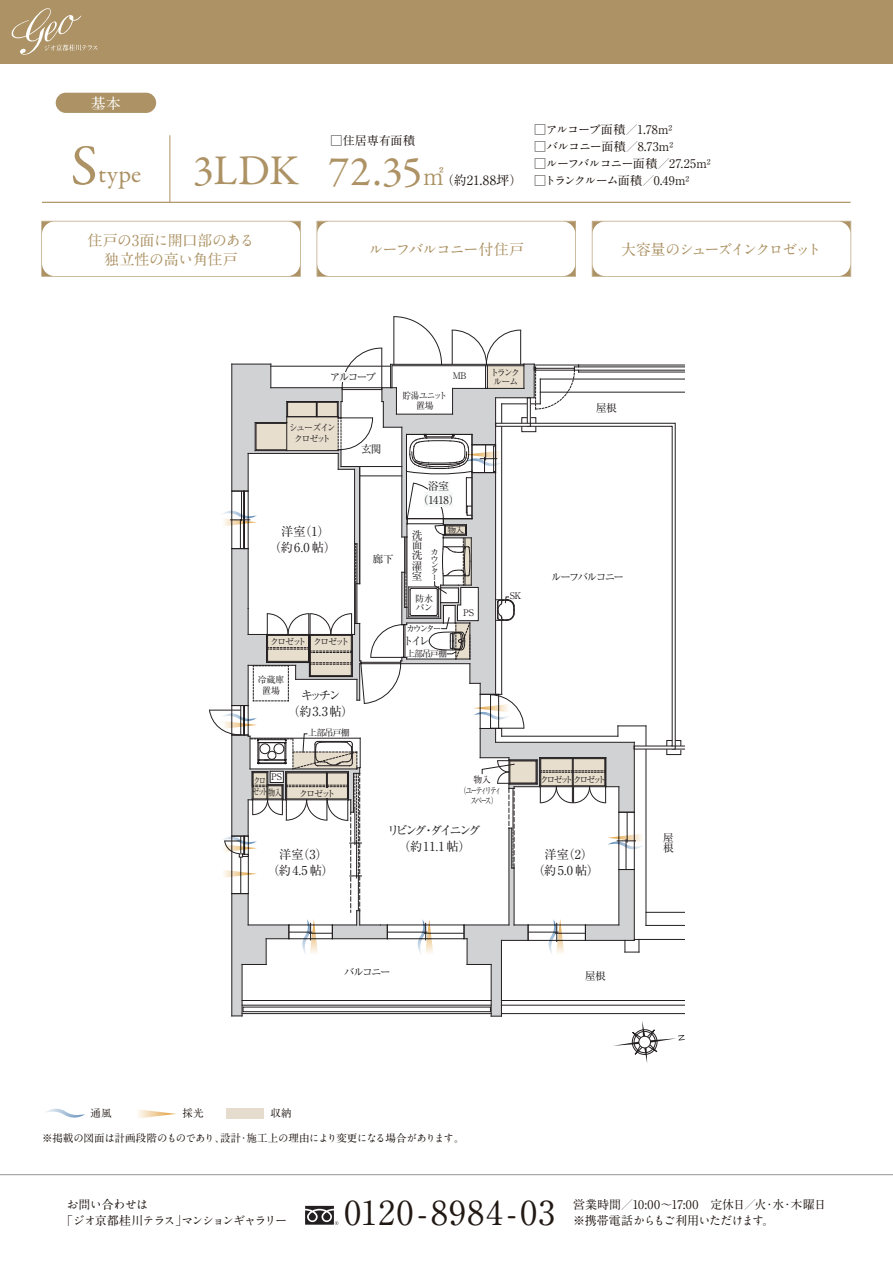
<style>
.page{position:relative;width:893px;height:1263px;background:#fff}
.page>*{position:absolute;margin:0;border:0;box-sizing:border-box;transform-origin:0 0}
.t1{font:57.6px "Garamond Premr Pro";color:#ac9264}
.t2{font:700 33px "A1 Mincho Std";letter-spacing:.05em;color:#211814}
.t3{font:25.65px "Garamond Premr Pro";color:#ac9264}
.t4{font:700 15px/19.5px "A1 Mincho Std";letter-spacing:-.02em;color:#ac9264;text-align:center}
.t5{font:700 15px "A1 Mincho Std";letter-spacing:-.13em;color:#ac9264}
.t6{font:700 15px "A1 Mincho Std";letter-spacing:-.075em;color:#ac9264}
.t7{font:700 15px "A1 Mincho Std";color:#fff}
.t8{font:700 12.75px "A1 Mincho Std";letter-spacing:.03em;color:#211814}
.t9{font:12.3px/15.8px "Ryumin Pro";letter-spacing:-.1em;color:#231f20;text-align:center}
.t10{font:12.3px/15.8px "Ryumin Pro";letter-spacing:-.22em;color:#231f20;text-align:center}
.t11{font:700 12px "A1 Mincho Std";letter-spacing:-.055em;color:#211814}
.t12{font:700 12px/16.5px "A1 Mincho Std";letter-spacing:-.085em;color:#211814}
.t13{font:700 12px "A1 Mincho Std";letter-spacing:-.01em;color:#211814}
.t14{font:700 12px "A1 Mincho Std";color:#211814}
.t15{font:10.8px/10.4px "Ryumin Pro";letter-spacing:-.155em;color:#231f20;text-align:justify}
.t16{font:700 10.5px "A1 Mincho Std";letter-spacing:-.03em;color:#211814}
.t17{font:9.15px/9px "Ryumin Pro";letter-spacing:-.18em;color:#231f20;text-align:center}
.t18{font:9.15px "Ryumin Pro";letter-spacing:-.27em;color:#231f20}
.t19{font:9.15px "Ryumin Pro";letter-spacing:-.215em;color:#231f20}
.t20{font:9.15px/10.6px "Ryumin Pro";letter-spacing:-.065em;color:#231f20;text-align:center;scale:.94 1}
.t21{font:9.15px "Ryumin Pro";letter-spacing:-.275em;color:#231f20;scale:.74 1}
.t22{font:9.15px "Ryumin Pro";letter-spacing:-.18em;color:#231f20;scale:.81 1}
.t23{font:9.15px "Ryumin Pro";letter-spacing:-.18em;color:#231f20;scale:.74 1}
.t24{font:9.15px "Ryumin Pro";letter-spacing:-.18em;color:#231f20;scale:.94 1}
.t25{font:7.95px/6.3px "Ryumin Pro";color:#231f20;text-align:justify;scale:1.15 1}
.t26{font:6.9px "Ryumin Pro";color:#231f20;scale:1.32 1}
.s1{font-size:42.6px}
.s2{font-family:"Garamond Premr Pro";font-weight:400;font-size:42.6px;color:#ac9264}
.s3{font-size:23.4px;color:#ac9264}
</style>
<div class="page">
<hr style="left:0;top:1174px;width:893px;height:1px;background:#939598">
<div style="left:0;top:0;width:892px;height:63px;background:#ac9264"></div>
<svg style="left:11px;top:8px;width:86px;height:47px"></svg>
<svg style="left:305px;top:1206px;width:33px;height:19px"></svg>
<svg style="left:138px;top:1110px;width:38px;height:8px"></svg>
<svg style="left:46px;top:1109px;width:39px;height:9px"></svg>
<div style="left:227px;top:1108px;width:37px;height:10px;background:#e6dccd"></div>
<hr style="left:170px;top:135px;width:1px;height:68px;background:#ac9264">
<hr style="left:42px;top:202px;width:808px;height:1px;background:#ac9264">
<svg style="left:41px;top:221px;width:260px;height:56px"></svg>
<svg style="left:317px;top:221px;width:259px;height:56px"></svg>
<svg style="left:592px;top:221px;width:259px;height:56px"></svg>
<svg style="left:209px;top:316px;width:476px;height:747px"></svg>
<div style="left:424px;top:492px;width:29px;height:14px;background:#f6f7f7"></div>
<div style="left:428px;top:481px;width:21px;height:14px;background:#f6f7f7"></div>
<div style="left:339px;top:372px;width:10px;height:9px;background:#f6f7f7"></div>
<div style="left:320px;top:788px;width:10px;height:9px;background:#e7decd"></div>
<div style="left:56px;top:93px;width:100px;height:20px;background:#ac9264;border-radius:10px"></div>
<p class="t7" style="left:91px;top:91px;width:32px">基本</p>
<h1 class="t1" style="left:71px;top:131px;width:29px">S</h1>
<h3 class="t3" style="left:98px;top:158px;width:202px">type <span class="s1">3LDK</span></h3>
<p class="t11" style="left:330px;top:131px;width:86px">□住居専有面積</p>
<p class="t8" style="left:329px;top:170px;width:195px"><span class="s2">72.35</span><span class="s3">㎡</span>（約21.88坪）</p>
<p class="t14" style="left:534px;top:119px;width:140px">□アルコーブ面積／1.78m²</p>
<p class="t11" style="left:534px;top:137px;width:141px">□バルコニー面積／8.73m²</p>
<p class="t11" style="left:534px;top:154px;width:178px">□ルーフバルコニー面積／27.25m²</p>
<p class="t11" style="left:534px;top:171px;width:157px">□トランクルーム面積／0.49m²</p>
<p class="t4" style="left:88px;top:228px;width:168px">住戸の3面に開口部のある独立性の高い角住戸</p>
<p class="t6" style="left:368px;top:238px;width:157px">ルーフバルコニー付住戸</p>
<p class="t5" style="left:621px;top:238px;width:202px">大容量のシューズインクロゼット</p>
<p class="t15" style="left:330px;top:371px;width:48px">アルコーブ</p>
<p class="t17" style="left:490px;top:368px;width:31px">トランクルーム</p>
<p class="t24" style="left:453px;top:369px;width:16px">MB</p>
<p class="t17" style="left:289px;top:422px;width:49px;line-height:10.8px">シューズインクロゼット</p>
<p class="t9" style="left:269px;top:523px;width:69px">洋室（1）<br>（約6.0 帖）</p>
<p class="t19" style="left:270px;top:634px;width:81px">クロゼット クロゼット</p>
<p class="t17" style="left:258px;top:674px;width:28px;line-height:10.8px">冷蔵庫置場</p>
<p class="t9" style="left:287px;top:687px;width:68px">キッチン<br>（約3.3帖）</p>
<p class="t17" style="left:308px;top:727px;width:43px">上部吊戸棚</p>
<p class="t20" style="left:403px;top:389px;width:49px">貯湯ユニット置場</p>
<p class="t15" style="left:361px;top:443px;width:22px">玄関</p>
<p class="t15" style="left:373px;top:553px;width:22px">廊下</p>
<p class="t15" style="left:418px;top:479px;width:43px;line-height:13.2px;text-align:center">浴室（1418）</p>
<p class="t15" style="left:412px;top:529px;width:12px">洗面洗濯室</p>
<p class="t25" style="left:430px;top:548px;width:8px">カウンタ</p>
<p class="t26" style="left:430px;top:572px;width:5px">ー</p>
<p class="t17" style="left:415px;top:594px;width:20px;text-align:left">防水パン</p>
<p class="t25" style="left:448px;top:526px;width:16px">物入</p>
<p class="t17" style="left:463px;top:608px;width:12px">PS</p>
<p class="t17" style="left:406px;top:623px;width:37px">カウンター</p>
<p class="t17" style="left:406px;top:648px;width:42px">上部吊戸棚</p>
<p class="t15" style="left:403px;top:635px;width:28px">トイレ</p>
<p class="t17" style="left:510px;top:591px;width:13px">SK</p>
<p class="t15" style="left:596px;top:402px;width:22px">屋根</p>
<p class="t15" style="left:551px;top:571px;width:75px">ルーフバルコニー</p>
<p class="t17" style="left:271px;top:771px;width:12px">PS</p>
<p class="t17" style="left:474px;top:775px;width:19px">物入</p>
<p class="t21" style="left:460px;top:783px;width:58px">（ユーティリティ</p>
<p class="t23" style="left:470px;top:793px;width:38px">スペース）</p>
<p class="t22" style="left:254px;top:773px;width:17px">クロ</p>
<p class="t18" style="left:540px;top:772px;width:67px">クロゼットクロゼット</p>
<p class="t22" style="left:252px;top:785px;width:38px">ゼット物入</p>
<p class="t17" style="left:299px;top:788px;width:38px">クロゼット</p>
<p class="t9" style="left:267px;top:846px;width:68px">洋室（3）<br>（約4.5 帖）</p>
<p class="t10" style="left:387px;top:822px;width:95px">リビング・ダイニング（約11.1 帖）</p>
<p class="t15" style="left:344px;top:966px;width:48px">バルコニー</p>
<p class="t16" style="left:270px;top:1104px;width:23px">収納</p>
<p class="t16" style="left:91px;top:1104px;width:23px">通風</p>
<p class="t16" style="left:183px;top:1104px;width:22px">採光</p>
<p class="t16" style="left:42px;top:1130px;width:424px">※掲載の図面は計画段階のものであり、設計・施工上の理由により変更になる場合があります。</p>
<p class="t9" style="left:532px;top:846px;width:68px">洋室（2）<br>（約5.0 帖）</p>
<p class="t15" style="left:585px;top:970px;width:22px">屋根</p>
<p class="t15" style="left:663px;top:832px;width:12px">屋根</p>
<p class="t12" style="left:61px;top:1194px;width:228px;text-indent:6px">お問い合わせは<br>「ジオ京都桂川テラス」マンションギャラリー</p>
<p class="t13" style="left:573px;top:1195px;width:254px">営業時間／10:00～17:00　定休日／火・水・木曜日</p>
<h2 class="t2" style="left:344px;top:1185px;width:212px">0120-8984-03</h2>
<p class="t11" style="left:573px;top:1211px;width:197px">※携帯電話からもご利用いただけます｡</p>
</div>
